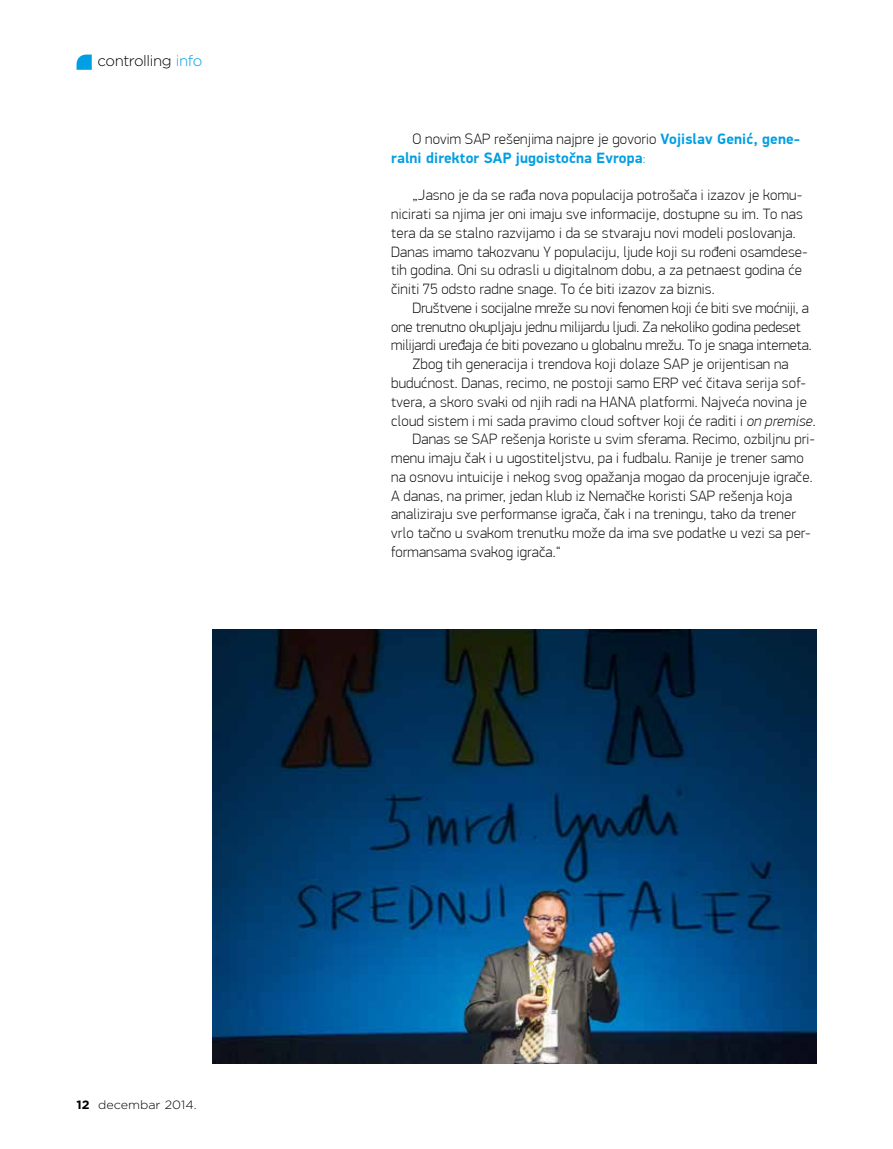
<style>
.page{position:relative;width:893px;height:1149px;background:#fff}
.page>*{position:absolute;margin:0;border:0;box-sizing:border-box;transform-origin:0 0}
.t1{font:100 15px/18.8px "PF Din Display Pro";letter-spacing:.01em;color:#000}
.t2{font:100 15px "PF Din Display Pro";letter-spacing:-.01em;color:#000}
.t3{font:700 15px/18.8px "PF Din Display Pro";letter-spacing:.01em;color:#009ee3}
.t4{font:300 15px "Gotham";letter-spacing:-.03em;color:#000}
.t5{font:300 12px "Gotham";color:#000;scale:1.05 1}
.s1{color:#009ee3}
.s2{font-weight:100;color:#000}
.s3{font-weight:100}
.s4{font-style:italic}
.s5{font-weight:700}
</style>
<div class="page">
<svg style="left:77px;top:55px;width:15px;height:15px"></svg>
<img style="left:213px;top:629px;width:603px;height:434px">
<p class="t4" style="left:98px;top:51px;width:106px">controlling <span class="s1">info</span></p>
<p class="t3" style="left:391px;top:130px;width:411px;text-indent:21px"><span class="s2">O novim SAP rešenjima najpre je govorio</span> Vojislav Genić, gene&shy;ralni direktor SAP jugoistočna Evropa<span class="s3">:</span></p>
<p class="t1" style="left:391px;top:186px;width:418px;text-indent:21px">„Jasno je da se rađa nova populacija potrošača i izazov je komu&shy;nicirati sa njima jer oni imaju sve informacije, dostupne su im. To nas tera da se stalno razvijamo i da se stvaraju novi modeli poslovanja.<br>Danas imamo takozvanu Y populaciju, ljude koji su rođeni osamdese&shy;tih godina. Oni su odrasli u digitalnom dobu, a za petnaest godina će činiti 75 odsto radne snage. To će biti izazov za biznis.</p>
<p class="t2" style="left:412px;top:299px;width:398px">Društvene i socijalne mreže su novi fenomen koji će biti sve moćniji, a</p>
<p class="t2" style="left:391px;top:318px;width:411px">one trenutno okupljaju jednu milijardu ljudi. Za nekoliko godina pedeset</p>
<p class="t2" style="left:391px;top:336px;width:422px">milijardi uređaja će biti povezano u globalnu mrežu. To je snaga interneta.</p>
<p class="t1" style="left:412px;top:355px;width:378px">Zbog tih generacija i trendova koji dolaze SAP je orijentisan na</p>
<p class="t1" style="left:391px;top:373px;width:416px">budućnost. Danas, recimo, ne postoji samo ERP već čitava serija sof-</p>
<p class="t1" style="left:391px;top:392px;width:417px">tvera, a skoro svaki od njih radi na HANA platformi. Najveća novina je</p>
<p class="t1" style="left:391px;top:411px;width:426px">cloud sistem i mi sada pravimo cloud softver koji će raditi i <span class="s4">on premise</span>.</p>
<p class="t1" style="left:412px;top:430px;width:404px">Danas se SAP rešenja koriste u svim sferama. Recimo, ozbiljnu pri-</p>
<p class="t1" style="left:391px;top:448px;width:414px">menu imaju čak i u ugostiteljstvu, pa i fudbalu. Ranije je trener samo</p>
<p class="t1" style="left:391px;top:467px;width:423px">na osnovu intuicije i nekog svog opažanja mogao da procenjuje igrače.</p>
<p class="t1" style="left:391px;top:486px;width:402px">A danas, na primer, jedan klub iz Nemačke koristi SAP rešenja koja</p>
<p class="t1" style="left:391px;top:505px;width:406px">analiziraju sve performanse igrača, čak i na treningu, tako da trener</p>
<p class="t1" style="left:391px;top:523px;width:421px">vrlo tačno u svakom trenutku može da ima sve podatke u vezi sa per-</p>
<p class="t1" style="left:391px;top:542px;width:171px">formansama svakog igrača.“</p>
<p class="t5" style="left:77px;top:1096px;width:116px"><span class="s5">12</span> decembar 2014.</p>
</div>
